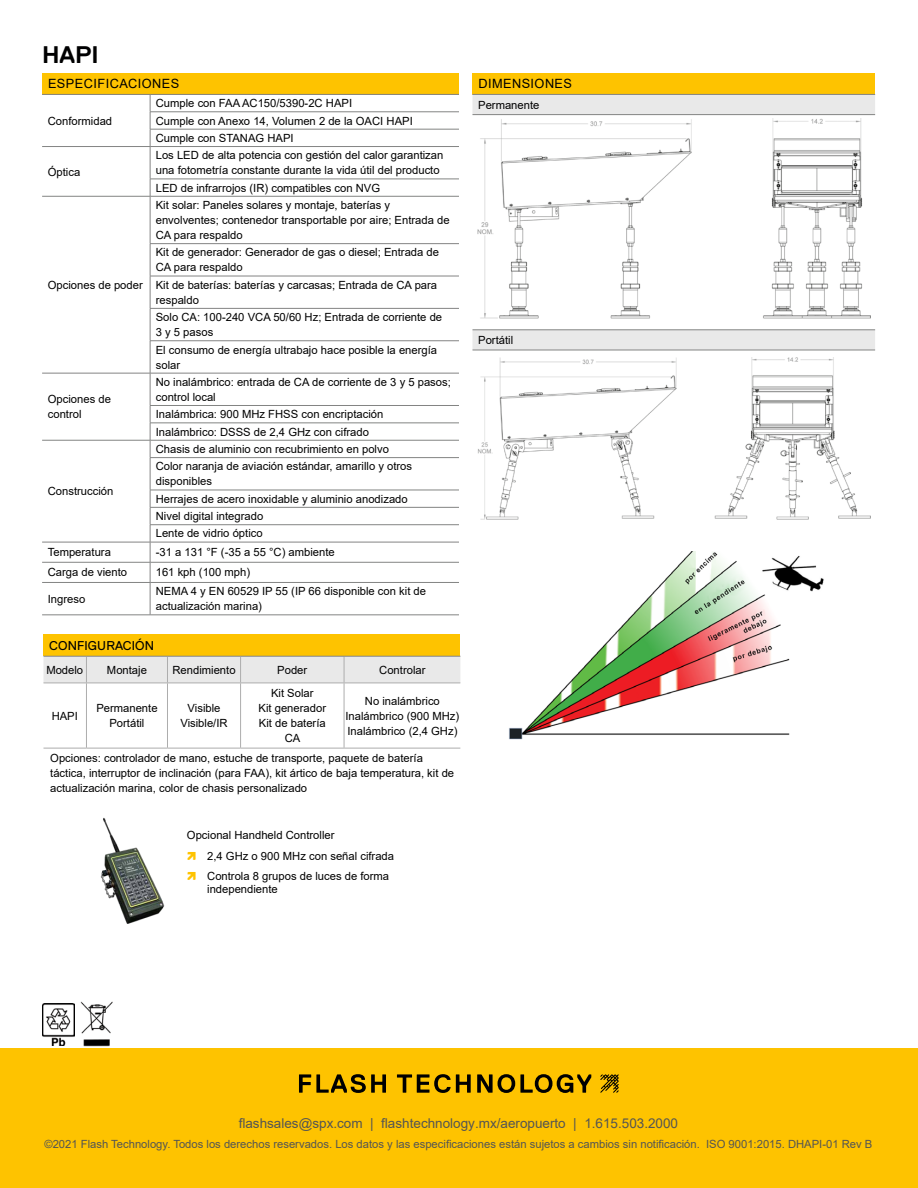
<style>
.page{position:relative;width:918px;height:1188px;background:#fff}
.page>*{position:absolute;margin:0;border:0;box-sizing:border-box;transform-origin:0 0}
.t1{font:700 24px "Replica Std";color:#000001}
.t2{font:13.5px "Arial";color:#545553}
.t3{font:12.75px "Arial";letter-spacing:.035em;color:#000001}
.t4{font:12.75px "Replica Std";letter-spacing:.01em;color:#000001}
.t5{font:11.25px/15px "Arial";color:#000001}
.t6{font:11.25px "Arial";color:#545553}
.s1{font-family:"SPX";color:#fec300}
</style>
<div class="page">
<div style="left:0;top:1048px;width:918px;height:140px;background:#fec300"></div>
<div style="left:472px;top:73px;width:403px;height:21px;background:#fec300"></div>
<svg style="left:472px;top:95px;width:403px;height:255px;fill:#e9e9e9"></svg>
<hr style="left:472px;top:94px;width:403px;height:1px;background:#838483">
<hr style="left:472px;top:114px;width:403px;height:1px;background:#838483">
<hr style="left:472px;top:330px;width:403px;height:1px;background:#838483">
<hr style="left:472px;top:350px;width:403px;height:1px;background:#838483">
<div style="left:42px;top:73px;width:417px;height:21px;background:#fec300"></div>
<hr style="left:42px;top:94px;width:108px;height:1px;background:#838483">
<hr style="left:42px;top:146px;width:108px;height:1px;background:#838483">
<hr style="left:150px;top:94px;width:309px;height:1px;background:#838483">
<hr style="left:150px;top:112px;width:309px;height:1px;background:#838483">
<hr style="left:150px;top:129px;width:309px;height:1px;background:#838483">
<svg style="left:150px;top:95px;width:1px;height:51px"></svg>
<hr style="left:150px;top:146px;width:309px;height:1px;background:#838483">
<hr style="left:150px;top:147px;width:1px;height:32px;background:#838483">
<hr style="left:150px;top:179px;width:309px;height:1px;background:#838483">
<svg style="left:150px;top:179px;width:1px;height:17px"></svg>
<hr style="left:42px;top:196px;width:108px;height:1px;background:#838483">
<hr style="left:150px;top:196px;width:309px;height:1px;background:#838483">
<hr style="left:150px;top:196px;width:1px;height:47px;background:#838483">
<hr style="left:150px;top:244px;width:1px;height:32px;background:#838483">
<hr style="left:150px;top:243px;width:309px;height:1px;background:#838483">
<hr style="left:150px;top:276px;width:309px;height:1px;background:#838483">
<hr style="left:150px;top:276px;width:1px;height:32px;background:#838483">
<hr style="left:150px;top:309px;width:1px;height:32px;background:#838483">
<hr style="left:150px;top:341px;width:1px;height:32px;background:#838483">
<hr style="left:42px;top:373px;width:108px;height:1px;background:#838483">
<hr style="left:150px;top:308px;width:309px;height:1px;background:#838483">
<hr style="left:150px;top:341px;width:309px;height:1px;background:#838483">
<hr style="left:150px;top:373px;width:309px;height:1px;background:#838483">
<hr style="left:150px;top:373px;width:1px;height:32px;background:#838483">
<hr style="left:150px;top:405px;width:309px;height:1px;background:#838483">
<hr style="left:42px;top:440px;width:108px;height:1px;background:#838483">
<hr style="left:150px;top:423px;width:309px;height:1px;background:#838483">
<hr style="left:150px;top:440px;width:309px;height:1px;background:#838483">
<svg style="left:150px;top:406px;width:1px;height:51px"></svg>
<hr style="left:150px;top:457px;width:309px;height:1px;background:#838483">
<hr style="left:150px;top:458px;width:1px;height:32px;background:#838483">
<hr style="left:150px;top:490px;width:309px;height:1px;background:#838483">
<hr style="left:150px;top:507px;width:309px;height:1px;background:#838483">
<hr style="left:42px;top:542px;width:108px;height:1px;background:#838483">
<hr style="left:150px;top:524px;width:309px;height:1px;background:#838483">
<hr style="left:150px;top:542px;width:309px;height:1px;background:#838483">
<hr style="left:42px;top:562px;width:108px;height:1px;background:#838483">
<hr style="left:150px;top:562px;width:309px;height:1px;background:#838483">
<svg style="left:150px;top:490px;width:1px;height:92px"></svg>
<hr style="left:42px;top:582px;width:108px;height:1px;background:#838483">
<hr style="left:150px;top:582px;width:309px;height:1px;background:#838483">
<hr style="left:150px;top:583px;width:1px;height:32px;background:#838483">
<hr style="left:42px;top:615px;width:108px;height:1px;background:#838483">
<hr style="left:150px;top:615px;width:309px;height:1px;background:#838483">
<div style="left:44px;top:634px;width:416px;height:22px;background:#fec300"></div>
<div style="left:44px;top:657px;width:416px;height:26px;background:#e9e9e9"></div>
<hr style="left:44px;top:683px;width:42px;height:1px;background:#adadad">
<hr style="left:86px;top:683px;width:1px;height:65px;background:#adadad">
<hr style="left:86px;top:683px;width:81px;height:1px;background:#adadad">
<hr style="left:167px;top:683px;width:1px;height:65px;background:#adadad">
<hr style="left:167px;top:683px;width:74px;height:1px;background:#adadad">
<hr style="left:241px;top:683px;width:103px;height:1px;background:#adadad">
<hr style="left:344px;top:683px;width:116px;height:1px;background:#adadad">
<hr style="left:240px;top:683px;width:1px;height:65px;background:#adadad">
<hr style="left:344px;top:683px;width:1px;height:65px;background:#adadad">
<hr style="left:44px;top:748px;width:42px;height:1px;background:#adadad">
<hr style="left:86px;top:748px;width:81px;height:1px;background:#adadad">
<hr style="left:167px;top:748px;width:74px;height:1px;background:#adadad">
<hr style="left:241px;top:748px;width:103px;height:1px;background:#adadad">
<hr style="left:344px;top:748px;width:116px;height:1px;background:#adadad">
<hr style="left:44px;top:656px;width:42px;height:1px;background:#838483">
<hr style="left:86px;top:656px;width:81px;height:1px;background:#838483">
<hr style="left:167px;top:656px;width:74px;height:1px;background:#838483">
<hr style="left:241px;top:656px;width:103px;height:1px;background:#838483">
<hr style="left:344px;top:656px;width:116px;height:1px;background:#838483">
<img style="left:43px;top:1004px;width:31px;height:41px">
<img style="left:80px;top:1001px;width:33px;height:46px">
<img style="left:477px;top:119px;width:394px;height:200px">
<img style="left:477px;top:358px;width:394px;height:162px">
<img style="left:100px;top:817px;width:65px;height:107px">
<img style="left:509px;top:551px;width:315px;height:189px">
<svg style="left:600px;top:1074px;width:19px;height:19px"></svg>
<svg style="left:299px;top:1074px;width:87px;height:19px"></svg>
<svg style="left:397px;top:1074px;width:74px;height:19px"></svg>
<svg style="left:477px;top:1074px;width:114px;height:19px"></svg>
<h1 class="t1" style="left:42px;top:41px;width:58px">HAPI</h1>
<p class="t3" style="left:48px;top:75px;width:133px">ESPECIFICACIONES</p>
<p class="t5" style="left:48px;top:113px;width:66px">Conformidad</p>
<p class="t5" style="left:156px;top:94px;width:259px;line-height:17.4px">Cumple con FAA AC150/5390-2C HAPI<br>Cumple con Anexo 14, Volumen 2 de la OACI HAPI<br>Cumple con STANAG HAPI</p>
<p class="t5" style="left:48px;top:164px;width:34px">Óptica</p>
<p class="t5" style="left:48px;top:277px;width:97px">Opciones de poder</p>
<p class="t5" style="left:48px;top:392px;width:65px">Opciones de control</p>
<p class="t5" style="left:48px;top:484px;width:67px">Construcción</p>
<p class="t5" style="left:156px;top:148px;width:289px">Los LED de alta potencia con gestión del calor garantizan una fotometría constante durante la vida útil del producto</p>
<p class="t5" style="left:156px;top:180px;width:226px">LED de infrarrojos (IR) compatibles con NVG</p>
<p class="t5" style="left:156px;top:198px;width:295px">Kit solar: Paneles solares y montaje, baterías y envolventes; contenedor transportable por aire; Entrada de<br>CA para respaldo</p>
<p class="t5" style="left:156px;top:245px;width:285px">Kit de generador: Generador de gas o diesel; Entrada de<br>CA para respaldo</p>
<p class="t5" style="left:156px;top:277px;width:283px">Kit de baterías: baterías y carcasas; Entrada de CA para respaldo</p>
<p class="t5" style="left:156px;top:310px;width:288px">Solo CA: 100-240 VCA 50/60 Hz; Entrada de corriente de<br>3 y 5 pasos</p>
<p class="t5" style="left:156px;top:342px;width:283px">El consumo de energía ultrabajo hace posible la energía solar</p>
<p class="t5" style="left:156px;top:374px;width:297px">No inalámbrico: entrada de CA de corriente de 3 y 5 pasos; control local</p>
<p class="t5" style="left:156px;top:406px;width:229px;line-height:17.4px">Inalámbrica: 900 MHz FHSS con encriptación<br>Inalámbrico: DSSS de 2,4 GHz con cifrado</p>
<p class="t5" style="left:156px;top:440px;width:258px;line-height:17.4px">Chasis de aluminio con recubrimiento en polvo<br>Color naranja de aviación estándar, amarillo y otros</p>
<p class="t5" style="left:156px;top:473px;width:253px;line-height:17.4px">disponibles<br>Herrajes de acero inoxidable y aluminio anodizado<br>Nivel digital integrado<br>Lente de vidrio óptico</p>
<p class="t5" style="left:48px;top:545px;width:65px">Temperatura</p>
<p class="t5" style="left:156px;top:545px;width:181px">-31 a 131 °F (-35 a 55 °C) ambiente</p>
<p class="t5" style="left:48px;top:565px;width:81px">Carga de viento</p>
<p class="t5" style="left:156px;top:565px;width:96px">161 kph (100 mph)</p>
<p class="t5" style="left:48px;top:591px;width:39px">Ingreso</p>
<p class="t5" style="left:156px;top:584px;width:272px">NEMA 4 y EN 60529 IP 55 (IP 66 disponible con kit de actualización marina)</p>
<p class="t4" style="left:49px;top:639px;width:106px">CONFIGURACIÓN</p>
<p class="t5" style="left:46px;top:662px;width:38px">Modelo</p>
<p class="t5" style="left:107px;top:662px;width:42px">Montaje</p>
<p class="t5" style="left:172px;top:662px;width:65px">Rendimiento</p>
<p class="t5" style="left:277px;top:662px;width:32px">Poder</p>
<p class="t5" style="left:379px;top:662px;width:48px">Controlar</p>
<p class="t5" style="left:52px;top:708px;width:28px">HAPI</p>
<p class="t5" style="left:96px;top:701px;width:63px;text-align:center">Permanente<br>Portátil</p>
<p class="t5" style="left:180px;top:701px;width:49px;text-align:center">Visible<br>Visible/IR</p>
<p class="t5" style="left:259px;top:686px;width:69px;text-align:center">Kit Solar<br>Kit generador<br>Kit de batería<br>CA</p>
<p class="t5" style="left:346px;top:693px;width:115px;text-align:center">No inalámbrico<br>Inalámbrico (900 MHz)<br>Inalámbrico (2,4 GHz)</p>
<p class="t5" style="left:50px;top:751px;width:405px">Opciones: controlador de mano, estuche de transporte, paquete de batería táctica, interruptor de inclinación (para FAA), kit ártico de baja temperatura, kit de actualización marina, color de chasis personalizado</p>
<p class="t5" style="left:187px;top:825px;width:209px;line-height:20.2px">Opcional Handheld Controller<br><span class="s1">ì</span> 2,4 GHz o 900 MHz con señal cifrada <span class="s1">ì</span> Controla 8 grupos de luces de forma</p>
<p class="t5" style="left:207px;top:882px;width:72px">independiente</p>
<p class="t3" style="left:478px;top:75px;width:95px">DIMENSIONES</p>
<p class="t5" style="left:478px;top:97px;width:63px">Permanente</p>
<p class="t5" style="left:478px;top:332px;width:37px">Portátil</p>
<p class="t2" style="left:239px;top:1114px;width:441px">flashsales@spx.com | flashtechnology.mx/aeropuerto | 1.615.503.2000</p>
<p class="t6" style="left:44px;top:1137px;width:830px">©2021 Flash Technology. Todos los derechos reservados. Los datos y las especificaciones están sujetos a cambios sin notificación. ISO 9001:2015. DHAPI-01 Rev B</p>
</div>
